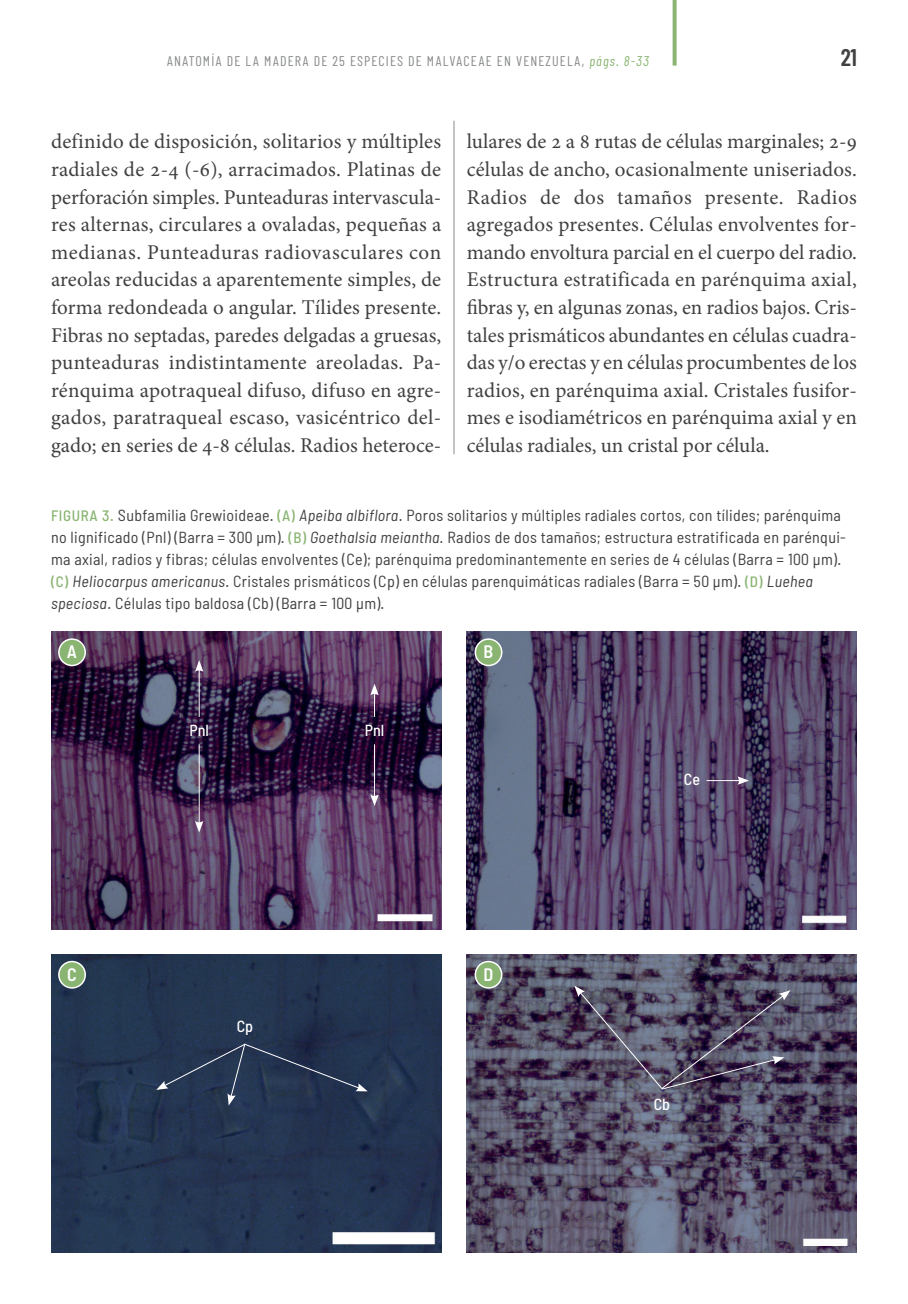
<style>
.page{position:relative;width:908px;height:1304px;background:#fff}
.page>*{position:absolute;margin:0;border:0;box-sizing:border-box;transform-origin:0 0}
.t1{font:600 24px "Barlow Condensed";color:#403f41}
.t2{font:21px/27.6px "Minion Pro";color:#403f41;text-align:justify}
.t3{font:600 semi-condensed 18px "Barlow";color:#fff}
.t4{font:semi-condensed 16px/22px "Barlow";letter-spacing:.02em;color:#403f41}
.t5{font:500 semi-condensed 16px "Barlow";color:#fff}
.t6{font:14px "Barlow Condensed";letter-spacing:.08em;color:#898b8b}
.s1{font-style:italic;color:#89b471}
.s2{font-weight:500;font-size:15px;color:#89b471}
.s3{font-style:italic}
</style>
<div class="page">
<svg style="left:672px;top:0;width:4px;height:66px"></svg>
<img style="left:51px;top:631px;width:390px;height:299px">
<img style="left:466px;top:631px;width:390px;height:299px">
<img style="left:51px;top:954px;width:390px;height:298px">
<img style="left:466px;top:954px;width:390px;height:298px">
<hr style="left:199px;top:744px;width:1px;height:80px;background:#fff">
<svg style="left:195px;top:821px;width:8px;height:12px"></svg>
<hr style="left:374px;top:744px;width:1px;height:54px;background:#fff">
<svg style="left:370px;top:795px;width:8px;height:11px"></svg>
<hr style="left:706px;top:780px;width:34px;height:1px;background:#fff">
<svg style="left:737px;top:776px;width:11px;height:9px"></svg>
<hr style="left:199px;top:669px;width:1px;height:48px;background:#fff">
<svg style="left:195px;top:660px;width:8px;height:12px"></svg>
<svg style="left:370px;top:684px;width:8px;height:33px"></svg>
<svg style="left:156px;top:1043px;width:211px;height:63px;background:#293954"></svg>
<svg style="left:574px;top:985px;width:216px;height:105px;background:#554f66"></svg>
<div style="left:58px;top:638px;width:28px;height:28px;background:#89b471;border:2px solid #fff;border-radius:50%"></div>
<div style="left:474px;top:638px;width:28px;height:28px;background:#89b471;border:2px solid #fff;border-radius:50%"></div>
<div style="left:58px;top:961px;width:28px;height:28px;background:#89b471;border:2px solid #fff;border-radius:50%"></div>
<div style="left:474px;top:961px;width:28px;height:28px;background:#89b471;border:2px solid #fff;border-radius:50%"></div>
<hr style="left:453px;top:121px;width:1px;height:333px;background:#898b8b">
<p class="t6" style="left:167px;top:52px;width:483px">ANATOMÍA DE LA MADERA DE 25 ESPECIES DE MALVACEAE EN VENEZUELA, <span class="s1">págs. 8-33</span></p>
<p class="t1" style="left:840px;top:42px;width:18px">21</p>
<p class="t2" style="left:51px;top:130px;width:391px">definido de disposición, solitarios y múltiples radiales de 2-4 (-6), arracimados. Platinas de perforación simples. Punteaduras intervascula‐ res alternas, circulares a ovaladas, pequeñas a medianas. Punteaduras radiovasculares con areolas reducidas a aparentemente simples, de forma redondeada o angular. Tílides presente.<br>Fibras no septadas, paredes delgadas a gruesas, punteaduras indistintamente areoladas. Pa‐ rénquima apotraqueal difuso, difuso en agre&shy;gados, paratraqueal escaso, vasicéntrico del&shy;gado; en series de 4-8 células. Radios heteroce‐</p>
<p class="t2" style="left:466px;top:130px;width:391px">lulares de 2 a 8 rutas de células marginales; 2-9 células de ancho, ocasionalmente uniseriados.<br>Radios de dos tamaños presente. Radios agregados presentes. Células envolventes for‐ mando envoltura parcial en el cuerpo del radio.<br>Estructura estratificada en parénquima axial, fibras y, en algunas zonas, en radios bajos. Cris‐ tales prismáticos abundantes en células cuadra&shy;das y/o erectas y en células procumbentes de los radios, en parénquima axial. Cristales fusifor‐ mes e isodiamétricos en parénquima axial y en células radiales, un cristal por célula.</p>
<p class="t4" style="left:51px;top:504px;width:796px"><span class="s2">FIGURA 3.</span> Subfamilia Grewioideae. <span class="s2">(A)</span> <span class="s3">Apeiba albiflora</span>. Poros solitarios y múltiples radiales cortos, con tílides; parénquima no lignificado (Pnl) (Barra = 300 µm). <span class="s2">(B)</span> <span class="s3">Goethalsia meiantha.</span> Radios de dos tamaños; estructura estratificada en parénqui&shy;ma axial, radios y fibras; células envolventes (Ce); parénquima predominantemente en series de 4 células (Barra = 100 µm). <span class="s2">(C)</span> <span class="s3">Heliocarpus americanus</span>. Cristales prismáticos (Cp) en células parenquimáticas radiales (Barra = 50 µm). <span class="s2">(D)</span> <span class="s3">Luehea speciosa</span>. Células tipo baldosa (Cb) (Barra = 100 µm).</p>
<p class="t3" style="left:67px;top:640px;width:12px">A</p>
<p class="t3" style="left:483px;top:640px;width:11px">B</p>
<p class="t5" style="left:189px;top:720px;width:21px">Pnl</p>
<p class="t5" style="left:364px;top:720px;width:21px">Pnl</p>
<p class="t3" style="left:67px;top:963px;width:11px">C</p>
<p class="t3" style="left:483px;top:963px;width:11px">D</p>
<p class="t5" style="left:236px;top:1016px;width:18px">Cp</p>
<p class="t5" style="left:683px;top:769px;width:18px">Ce</p>
<p class="t5" style="left:653px;top:1094px;width:18px">Cb</p>
</div>
